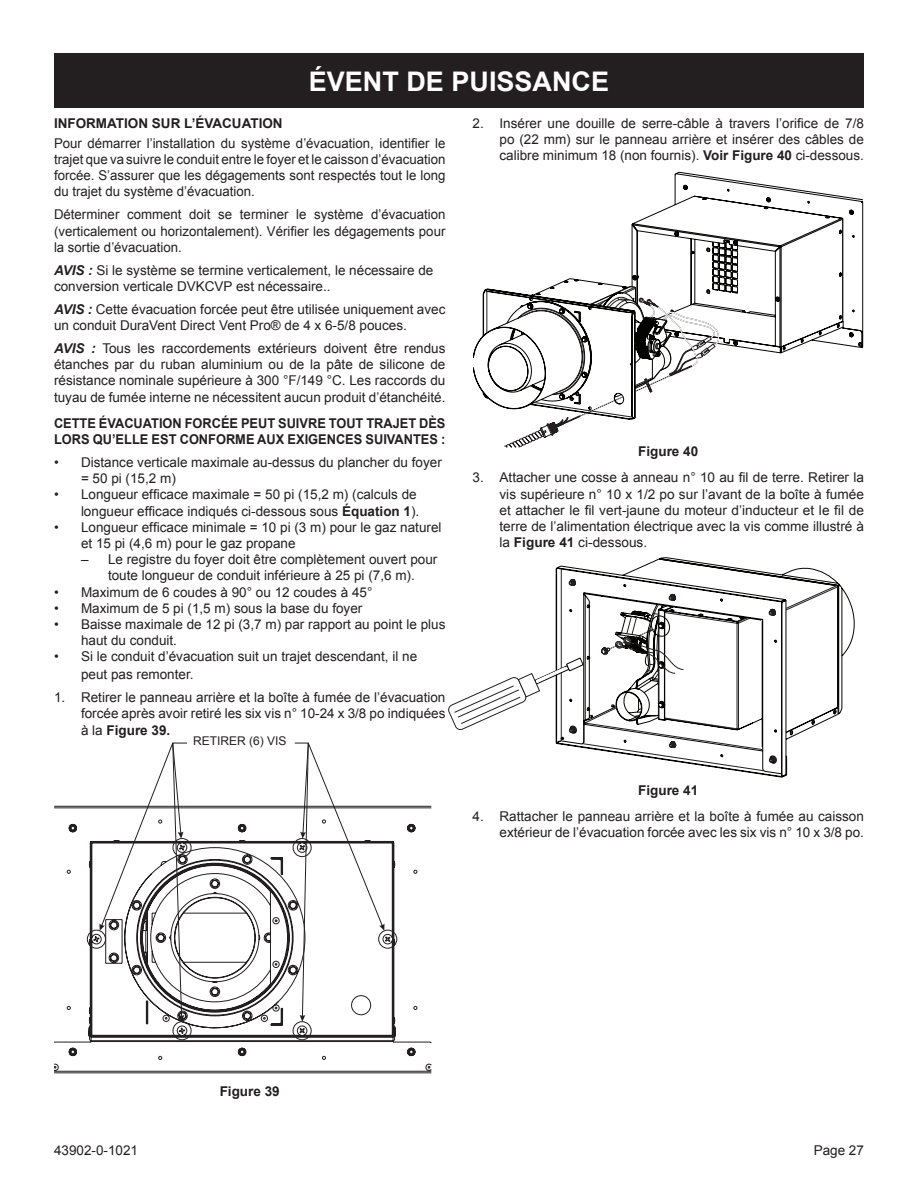
<style>
.page{position:relative;width:918px;height:1188px;background:#fff}
.page>*{position:absolute;margin:0;border:0;box-sizing:border-box;transform-origin:0 0}
.t1{font:700 27px "Arial";color:#fff}
.t2{font:13.5px/16.2px "Arial";color:#231f20;text-align:justify}
.t3{font:700 13.5px/16.2px "Arial";color:#231f20;scale:.95 1}
.t4{font:700 13.5px "Arial";color:#231f20}
.t5{font:12px "Arial";color:#231f20}
.s1{font-weight:700;font-style:italic}
.s2{font-weight:700}
</style>
<div class="page">
<svg style="left:54px;top:806px;width:378px;height:267px"></svg>
<svg style="left:99px;top:742px;width:92px;height:96px"></svg>
<svg style="left:294px;top:742px;width:90px;height:96px"></svg>
<svg style="left:87px;top:838px;width:310px;height:202px"></svg>
<svg style="left:473px;top:172px;width:390px;height:276px"></svg>
<svg style="left:658px;top:557px;width:197px;height:158px"></svg>
<svg style="left:556px;top:559px;width:283px;height:219px"></svg>
<svg style="left:561px;top:569px;width:277px;height:202px"></svg>
<svg style="left:448px;top:579px;width:329px;height:185px"></svg>
<div style="left:54px;top:54px;width:810px;height:54px;background:#231f20"></div>
<div style="left:188px;top:736px;width:104px;height:21px;background:#fff"></div>
<p class="t1" style="left:309px;top:63px;width:302px">ÉVENT DE PUISSANCE</p>
<p class="t4" style="left:54px;top:114px;width:230px">INFORMATION SUR L’ÉVACUATION</p>
<p class="t2" style="left:54px;top:135px;width:393px">Pour démarrer l’installation du système d’évacuation, identifier le trajet que va suivre le conduit entre le foyer et le caisson d’évacuation forcée. S’assurer que les dégagements sont respectés tout le long du trajet du système d’évacuation.</p>
<p class="t2" style="left:54px;top:207px;width:393px">Déterminer comment doit se terminer le système d’évacuation (verticalement ou horizontalement). Vérifier les dégagements pour la sortie d’évacuation.</p>
<p class="t2" style="left:54px;top:262px;width:381px"><span class="s1">AVIS :</span> Si le système se termine verticalement, le nécessaire de conversion verticale DVKCVP est nécessaire..</p>
<p class="t2" style="left:54px;top:301px;width:393px"><span class="s1">AVIS :</span> Cette évacuation forcée peut être utilisée uniquement avec un conduit DuraVent Direct Vent Pro® de 4 x 6-5/8 pouces.</p>
<p class="t2" style="left:54px;top:340px;width:393px"><span class="s1">AVIS :</span> Tous les raccordements extérieurs doivent être rendus étanches par du ruban aluminium ou de la pâte de silicone de résistance nominale supérieure à 300 °F/149 °C. Les raccords du tuyau de fumée interne ne nécessitent aucun produit d’étanchéité.</p>
<p class="t3" style="left:54px;top:415px;width:414px">CETTE ÉVACUATION FORCÉE PEUT SUIVRE TOUT TRAJET DÈS<br>LORS QU’ELLE EST CONFORME AUX EXIGENCES SUIVANTES :</p>
<p class="t2" style="left:81px;top:454px;width:362px;text-indent:-27px">• Distance verticale maximale au-dessus du plancher du foyer = 50 pi (15,2 m)</p>
<p class="t2" style="left:54px;top:487px;width:367px;text-align:right">• Longueur efficace maximale = 50 pi (15,2 m) (calculs de longueur efficace indiqués ci-dessous sous <span class="s2">Équation 1</span>).</p>
<p class="t2" style="left:81px;top:519px;width:362px;text-indent:-27px">• Longueur efficace minimale = 10 pi (3 m) pour le gaz naturel et 15 pi (4,6 m) pour le gaz propane</p>
<p class="t2" style="left:81px;top:551px;width:358px">– Le registre du foyer doit être complètement ouvert pour</p>
<p class="t2" style="left:108px;top:568px;width:308px">toute longueur de conduit inférieure à 25 pi (7,6 m).</p>
<p class="t2" style="left:54px;top:584px;width:320px">• Maximum de 6 coudes à 90° ou 12 coudes à 45°</p>
<p class="t2" style="left:54px;top:600px;width:310px">• Maximum de 5 pi (1,5 m) sous la base du foyer</p>
<p class="t2" style="left:81px;top:616px;width:366px;text-indent:-27px">• Baisse maximale de 12 pi (3,7 m) par rapport au point le plus haut du conduit.</p>
<p class="t2" style="left:81px;top:648px;width:338px;line-height:18px;text-indent:-27px">• Si le conduit d’évacuation suit un trajet descendant, il ne peut pas remonter.</p>
<p class="t2" style="left:81px;top:690px;width:366px;text-indent:-27px">1. Retirer le panneau arrière et la boîte à fumée de l’évacuation forcée après avoir retiré les six vis n° 10-24 x 3/8 po indiquées à la <span class="s2">Figure 39.</span></p>
<p class="t5" style="left:193px;top:733px;width:95px">RETIRER (6) VIS</p>
<p class="t2" style="left:500px;top:115px;width:366px;text-indent:-27px">2. Insérer une douille de serre-câble à travers l’orifice de 7/8 po (22 mm) sur le panneau arrière et insérer des câbles de calibre minimum 18 (non fournis). <span class="s2">Voir Figure 40</span> ci-dessous.</p>
<p class="t4" style="left:638px;top:443px;width:62px">Figure 40</p>
<p class="t2" style="left:500px;top:470px;width:366px;text-indent:-27px">3. Attacher une cosse à anneau n° 10 au fil de terre. Retirer la vis supérieure n° 10 x 1/2 po sur l’avant de la boîte à fumée et attacher le fil vert-jaune du moteur d’inducteur et le fil de terre de l’alimentation électrique avec la vis comme illustré à la <span class="s2">Figure 41</span> ci-dessous.</p>
<p class="t4" style="left:638px;top:781px;width:62px">Figure 41</p>
<p class="t2" style="left:472px;top:808px;width:393px;text-align:right">4. Rattacher le panneau arrière et la boîte à fumée au caisson extérieur de l’évacuation forcée avec les six vis n° 10 x 3/8 po.</p>
<p class="t4" style="left:220px;top:1082px;width:62px">Figure 39</p>
<p class="t2" style="left:54px;top:1143px;width:86px">43902-0-1021</p>
<p class="t2" style="left:814px;top:1143px;width:52px">Page 27</p>
</div>
